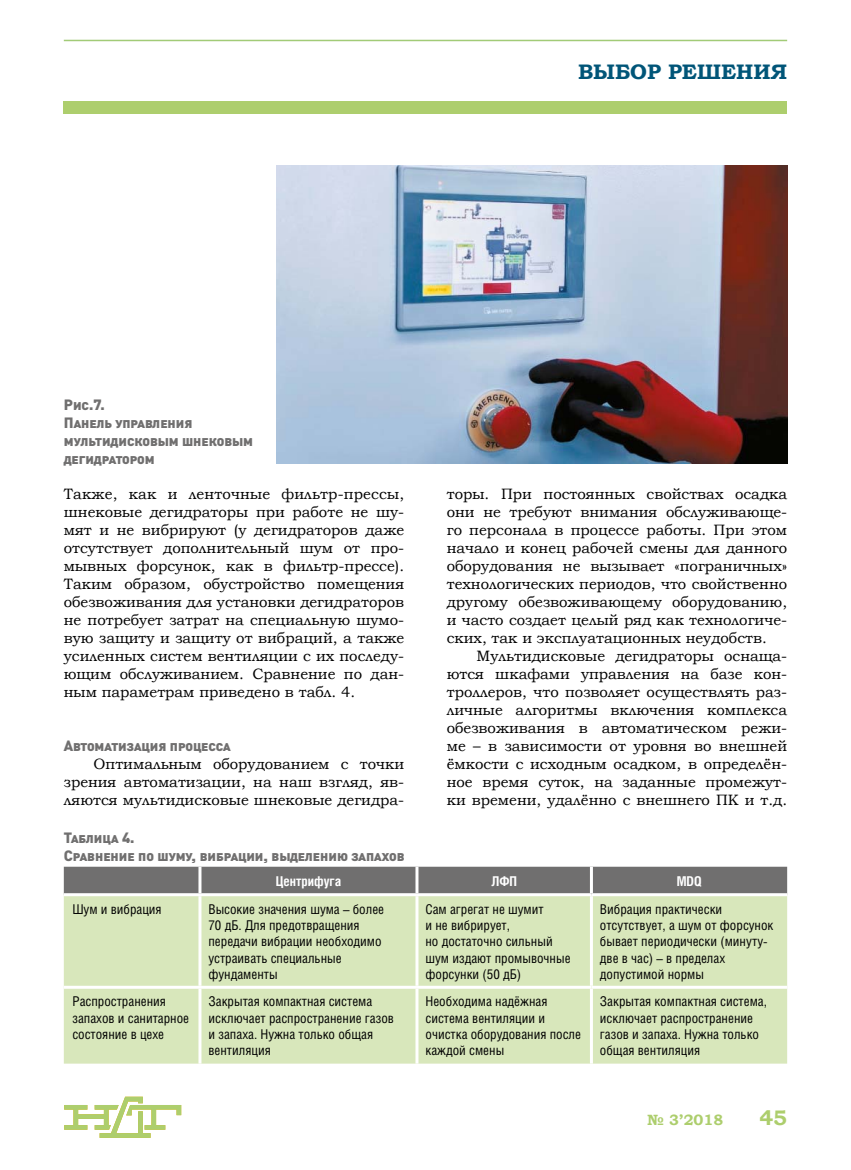
<style>
.page{position:relative;width:851px;height:1170px;background:#fff}
.page>*{position:absolute;margin:0;border:0;box-sizing:border-box;transform-origin:0 0}
.t1{font:700 21px "Bookman Old Style";color:#005578}
.t2{font:700 21px "Bookman Old Style";color:#adce6d}
.t3{font:15px/18px "Bookman Old Style";color:#000;text-align:justify}
.t4{font:15px/18px "Izvest Sans Headline";color:#706f6f}
.t5{font:700 15px "Bookman Old Style";color:#adce6d}
.t6{font:13.5px/16.2px "Helios Cond C";color:#000}
.t7{font:700 13.5px "Helios Cond C";color:#fff}
</style>
<div class="page">
<hr style="left:64px;top:40px;width:723px;height:1px;background:#a2cb77">
<div style="left:64px;top:101px;width:723px;height:13px;background:#adce6d"></div>
<svg style="left:64px;top:1096px;width:117px;height:41px"></svg>
<div style="left:64px;top:866px;width:723px;height:27px;background:#706f6f"></div>
<div style="left:64px;top:896px;width:723px;height:167px;background:#d8e7bb"></div>
<hr style="left:198px;top:866px;width:3px;height:27px;background:#fff">
<hr style="left:415px;top:866px;width:3px;height:27px;background:#fff">
<hr style="left:590px;top:866px;width:3px;height:27px;background:#fff">
<hr style="left:198px;top:896px;width:3px;height:89px;background:#fff">
<hr style="left:415px;top:896px;width:3px;height:89px;background:#fff">
<hr style="left:590px;top:896px;width:3px;height:89px;background:#fff">
<hr style="left:64px;top:985px;width:353px;height:3px;background:#fff">
<hr style="left:198px;top:988px;width:3px;height:75px;background:#fff">
<hr style="left:417px;top:985px;width:174px;height:3px;background:#fff">
<hr style="left:415px;top:988px;width:3px;height:75px;background:#fff">
<hr style="left:591px;top:985px;width:196px;height:3px;background:#fff">
<hr style="left:590px;top:988px;width:3px;height:75px;background:#fff">
<img style="left:276px;top:166px;width:511px;height:297px">
<h1 class="t1" style="left:578px;top:59px;width:210px">ВЫБОР РЕШЕНИЯ</h1>
<p class="t4" style="left:64px;top:395px;width:191px">Рис.7.<br>Панель управления мультидисковым шнековым дегидратором</p>
<p class="t3" style="left:64px;top:484px;width:342px">Также, как и ленточные фильтр-прессы, шнековые дегидраторы при работе не шу&shy;мят и не вибрируют (у дегидраторов даже отсутствует дополнительный шум от про&shy;мывных форсунок, как в фильтр-прессе).<br>Таким образом, обустройство помещения обезвоживания для установки дегидраторов не потребует затрат на специальную шумо&shy;вую защиту и защиту от вибраций, а также усиленных систем вентиляции с их последу&shy;ющим обслуживанием. Сравнение по дан&shy;ным параметрам приведено в табл. 4.</p>
<p class="t4" style="left:64px;top:736px;width:168px">Автоматизация процесса</p>
<p class="t3" style="left:64px;top:754px;width:342px;text-indent:30px">Оптимальным оборудованием с точки зрения автоматизации, на наш взгляд, яв&shy;ляются мультидисковые шнековые дегидра-</p>
<p class="t3" style="left:446px;top:484px;width:342px">торы. При постоянных свойствах осадка они не требуют внимания обслуживающе&shy;го персонала в процессе работы. При этом начало и конец рабочей смены для данного оборудования не вызывает «пограничных» технологических периодов, что свойственно другому обезвоживающему оборудованию, и часто создает целый ряд как технологиче&shy;ских, так и эксплуатационных неудобств.</p>
<p class="t3" style="left:446px;top:646px;width:342px;text-indent:30px">Мультидисковые дегидраторы оснаща&shy;ются шкафами управления на базе кон&shy;троллеров, что позволяет осуществлять раз&shy;личные алгоритмы включения комплекса обезвоживания в автоматическом режи&shy;ме – в зависимости от уровня во внешней ёмкости с исходным осадком, в определён&shy;ное время суток, на заданные промежут&shy;ки времени, удалённо с внешнего ПК и т.д.</p>
<p class="t4" style="left:64px;top:828px;width:342px">Таблица 4.<br>Сравнение по шуму, вибрации, выделению запахов</p>
<p class="t7" style="left:276px;top:876px;width:67px">Центрифуга</p>
<p class="t7" style="left:491px;top:876px;width:27px">ЛФП</p>
<p class="t7" style="left:676px;top:876px;width:27px">MDQ</p>
<p class="t6" style="left:72px;top:902px;width:91px">Шум и вибрация</p>
<p class="t6" style="left:208px;top:902px;width:177px">Высокие значения шума – более<br>70 дБ. Для предотвращения передачи вибрации необходимо устраивать специальные фундаменты</p>
<p class="t6" style="left:425px;top:902px;width:147px">Сам агрегат не шумит<br>и не вибрирует,<br>но достаточно сильный шум издают промывочные форсунки (50 дБ)</p>
<p class="t6" style="left:600px;top:902px;width:175px">Вибрация практически отсутствует, а шум от форсунок бывает периодически (минуту&shy;две в час) – в пределах допустимой нормы</p>
<p class="t6" style="left:72px;top:994px;width:118px">Распространения запахов и санитарное состояние в цехе</p>
<p class="t6" style="left:208px;top:994px;width:187px">Закрытая компактная система исключает распространение газов и запаха. Нужна только общая вентиляция</p>
<p class="t6" style="left:425px;top:994px;width:157px">Необходима надёжная система вентиляции и очистка оборудования после каждой смены</p>
<p class="t6" style="left:600px;top:994px;width:168px">Закрытая компактная система, исключает распространение газов и запаха. Нужна только общая вентиляция</p>
<p class="t5" style="left:647px;top:1110px;width:78px">№ 3’2018</p>
<h1 class="t2" style="left:759px;top:1105px;width:29px">45</h1>
</div>
